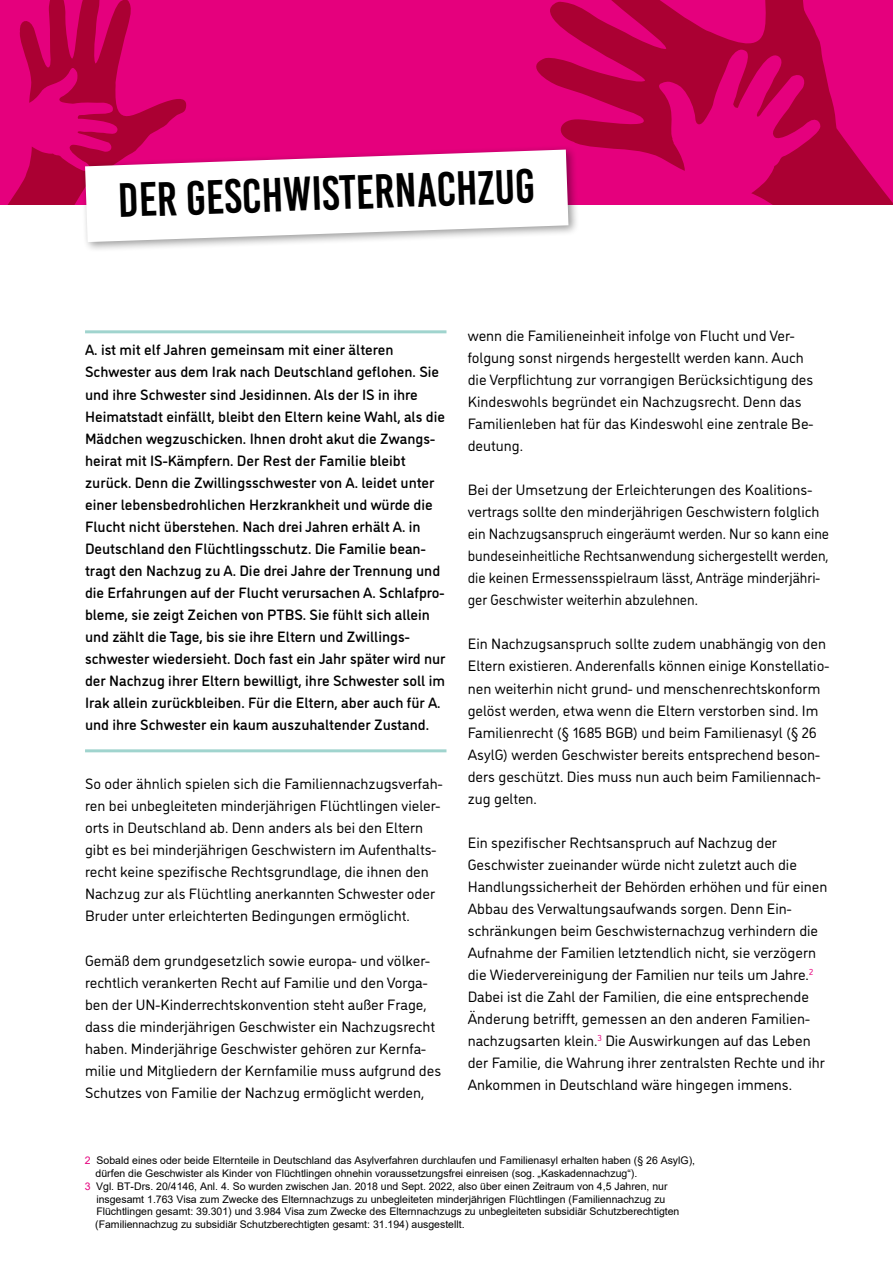
<style>
.page{position:relative;width:893px;height:1263px;background:#fff}
.page>*{position:absolute;margin:0;border:0;box-sizing:border-box;transform-origin:0 0}
.t1{font:48px "Bebas Kai";color:#000}
.t2{font:15px/22px "DI Nosaur";color:#000}
.t3{font:500 15px/22px "DI Nosaur";color:#000}
.t4{font:10.5px "Arial";color:#000}
.s1{color:#e5007d}
</style>
<div class="page">
<svg style="left:568px;top:0;width:325px;height:204px;background:#cb005c"></svg>
<hr style="left:85px;top:330px;width:361px;height:3px;background:#a0d4ce">
<hr style="left:85px;top:749px;width:361px;height:3px;background:#a0d4ce">
<div style="left:80px;top:144px;width:499px;height:109px;background:#000;opacity:.4"></div>
<svg style="left:0;top:0;width:568px;height:242px"></svg>
<h1 class="t1" style="left:117px;top:175px;width:419px;rotate:-2deg">Der Geschwisternachzug</h1>
<p class="t3" style="left:85px;top:338px;width:362px">A. ist mit elf Jahren gemeinsam mit einer älteren Schwester aus dem Irak nach Deutschland geflohen. Sie und ihre Schwester sind Jesidinnen. Als der IS in ihre Heimatstadt einfällt, bleibt den Eltern keine Wahl, als die Mädchen wegzuschicken. Ihnen droht akut die Zwangs&shy;heirat mit IS-Kämpfern. Der Rest der Familie bleibt zurück. Denn die Zwillingsschwester von A. leidet unter einer lebensbedrohlichen Herzkrankheit und würde die Flucht nicht überstehen. Nach drei Jahren erhält A. in Deutschland den Flüchtlingsschutz. Die Familie bean&shy;tragt den Nachzug zu A. Die drei Jahre der Trennung und die Erfahrungen auf der Flucht verursachen A. Schlafpro&shy;bleme, sie zeigt Zeichen von PTBS. Sie fühlt sich allein und zählt die Tage, bis sie ihre Eltern und Zwillings&shy;schwester wiedersieht. Doch fast ein Jahr später wird nur der Nachzug ihrer Eltern bewilligt, ihre Schwester soll im Irak allein zurückbleiben. Für die Eltern, aber auch für A. und ihre Schwester ein kaum auszuhaltender Zustand.</p>
<p class="t2" style="left:85px;top:772px;width:359px">So oder ähnlich spielen sich die Familiennachzugsverfah&shy;ren bei unbegleiteten minderjährigen Flüchtlingen vieler&shy;orts in Deutschland ab. Denn anders als bei den Eltern gibt es bei minderjährigen Geschwistern im Aufenthalts&shy;recht keine spezifische Rechtsgrundlage, die ihnen den Nachzug zur als Flüchtling anerkannten Schwester oder Bruder unter erleichterten Bedingungen ermöglicht.</p>
<p class="t2" style="left:85px;top:948px;width:358px">Gemäß dem grundgesetzlich sowie europa- und völker&shy;rechtlich verankerten Recht auf Familie und den Vorga&shy;ben der UN-Kinderrechtskonvention steht außer Frage, dass die minderjährigen Geschwister ein Nachzugsrecht haben. Minderjährige Geschwister gehören zur Kernfa&shy;milie und Mitgliedern der Kernfamilie muss aufgrund des Schutzes von Familie der Nachzug ermöglicht werden,</p>
<p class="t2" style="left:468px;top:323px;width:347px">wenn die Familieneinheit infolge von Flucht und Ver&shy;folgung sonst nirgends hergestellt werden kann. Auch die Verpflichtung zur vorrangigen Berücksichtigung des Kindeswohls begründet ein Nachzugsrecht. Denn das Familienleben hat für das Kindeswohl eine zentrale Be&shy;deutung.</p>
<p class="t2" style="left:468px;top:478px;width:363px">Bei der Umsetzung der Erleichterungen des Koalitions&shy;vertrags sollte den minderjährigen Geschwistern folglich ein Nachzugsanspruch eingeräumt werden. Nur so kann eine bundeseinheitliche Rechtsanwendung sichergestellt werden, die keinen Ermessensspielraum lässt, Anträge minderjähri&shy;ger Geschwister weiterhin abzulehnen.</p>
<p class="t2" style="left:468px;top:632px;width:362px">Ein Nachzugsanspruch sollte zudem unabhängig von den Eltern existieren. Anderenfalls können einige Konstellatio&shy;nen weiterhin nicht grund- und menschenrechtskonform gelöst werden, etwa wenn die Eltern verstorben sind. Im Familienrecht (§ 1685 BGB) und beim Familienasyl (§ 26<br>AsylG) werden Geschwister bereits entsprechend beson&shy;ders geschützt. Dies muss nun auch beim Familiennach&shy;zug gelten.</p>
<p class="t2" style="left:468px;top:831px;width:361px">Ein spezifischer Rechtsanspruch auf Nachzug der Geschwister zueinander würde nicht zuletzt auch die Handlungssicherheit der Behörden erhöhen und für einen Abbau des Verwaltungsaufwands sorgen. Denn Ein&shy;schränkungen beim Geschwisternachzug verhindern die Aufnahme der Familien letztendlich nicht, sie verzögern die Wiedervereinigung der Familien nur teils um Jahre.<sup>2<br></sup>Dabei ist die Zahl der Familien, die eine entsprechende Änderung betrifft, gemessen an den anderen Familien&shy;nachzugsarten klein.<sup>3</sup> Die Auswirkungen auf das Leben der Familie, die Wahrung ihrer zentralsten Rechte und ihr Ankommen in Deutschland wäre hingegen immens.</p>
<p class="t4" style="left:85px;top:1153px;width:612px"><span class="s1">2</span> Sobald eines oder beide Elternteile in Deutschland das Asylverfahren durchlaufen und Familienasyl erhalten haben (§ 26 AsylG),</p>
<p class="t4" style="left:96px;top:1166px;width:543px">dürfen die Geschwister als Kinder von Flüchtlingen ohnehin voraussetzungsfrei einreisen (sog. „Kaskadennachzug“).</p>
<p class="t4" style="left:85px;top:1179px;width:584px"><span class="s1">3</span> Vgl. BT-Drs. 20/4146, Anl. 4. So wurden zwischen Jan. 2018 und Sept. 2022, also über einen Zeitraum von 4,5 Jahren, nur</p>
<p class="t4" style="left:96px;top:1192px;width:570px">insgesamt 1.763 Visa zum Zwecke des Elternnachzugs zu unbegleiteten minderjährigen Flüchtlingen (Familiennachzug zu</p>
<p class="t4" style="left:96px;top:1204px;width:585px">Flüchtlingen gesamt: 39.301) und 3.984 Visa zum Zwecke des Elternnachzugs zu unbegleiteten subsidiär Schutzberechtigten</p>
<p class="t4" style="left:95px;top:1217px;width:371px">(Familiennachzug zu subsidiär Schutzberechtigten gesamt: 31.194) ausgestellt.</p>
</div>
